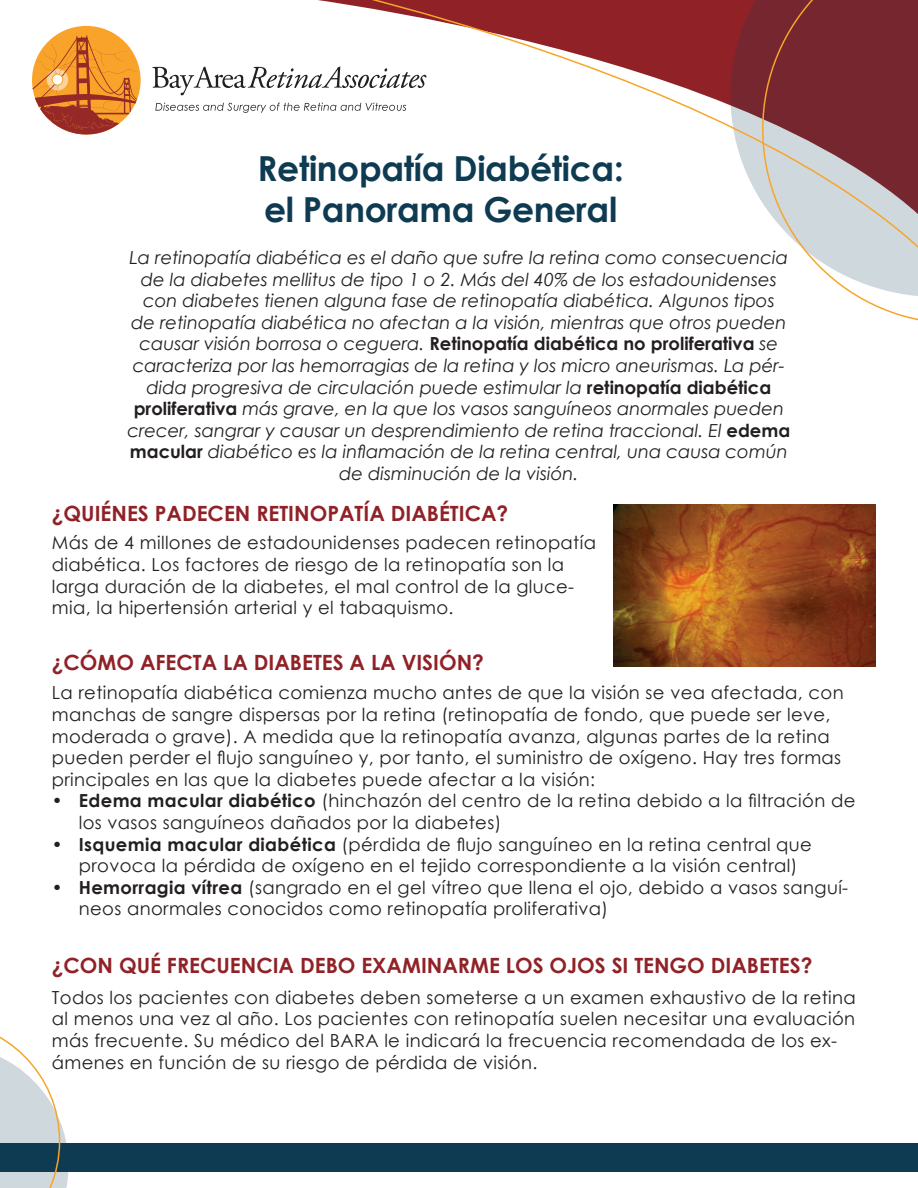
<style>
.page{position:relative;width:918px;height:1188px;background:#fff}
.page>*{position:absolute;margin:0;border:0;box-sizing:border-box;transform-origin:0 0}
.t1{font:700 34.5px "Century Gothic";letter-spacing:-.01em;color:#0e3b52}
.t2{font:700 21px "Century Gothic";color:#902227}
.t3{font:18px/21.6px "Century Gothic";letter-spacing:.02em;color:#231f20}
.t4{font:italic 18px/21.6px "Century Gothic";color:#231f20;text-align:center}
.s1{font-weight:700;font-style:normal}
.s2{font-weight:700}
</style>
<div class="page">
<div style="left:0;top:1143px;width:918px;height:29px;background:#0e3b52"></div>
<svg style="left:0;top:1036px;width:69px;height:152px"></svg>
<svg style="left:278px;top:0;width:484px;height:610px"></svg>
<svg style="left:762px;top:0;width:156px;height:321px"></svg>
<div style="left:32px;top:26px;width:109px;height:109px;background:#f9a32a;border-radius:50%"></div>
<svg style="left:152px;top:66px;width:275px;height:29px"></svg>
<svg style="left:155px;top:103px;width:251px;height:10px"></svg>
<svg style="left:33px;top:35px;width:106px;height:100px"></svg>
<img style="left:614px;top:504px;width:262px;height:163px">
<p class="t1" style="left:258px;top:142px;width:368px">Retinopatía Diabética:</p>
<p class="t1" style="left:264px;top:184px;width:355px">el Panorama General</p>
<p class="t4" style="left:127px;top:246px;width:664px">La retinopatía diabética es el daño que sufre la retina como consecuencia de la diabetes mellitus de tipo 1 o 2. Más del 40% de los estadounidenses con diabetes tienen alguna fase de retinopatía diabética. Algunos tipos<br>de retinopatía diabética no afectan a la visión, mientras que otros pueden causar visión borrosa o ceguera. <span class="s1">Retinopatía diabética no proliferativa</span> se caracteriza por las hemorragias de la retina y los micro aneurismas. La pér&shy;dida progresiva de circulación puede estimular la <span class="s1">retinopatía diabética proliferativa</span> más grave, en la que los vasos sanguíneos anormales pueden crecer, sangrar y causar un desprendimiento de retina traccional. El <span class="s1">edema macular</span> diabético es la inflamación de la retina central, una causa común de disminución de la visión.</p>
<p class="t2" style="left:52px;top:498px;width:458px">¿QUIÉNES PADECEN RETINOPATÍA DIABÉTICA?</p>
<p class="t3" style="left:52px;top:532px;width:546px">Más de 4 millones de estadounidenses padecen retinopatía diabética. Los factores de riesgo de la retinopatía son la larga duración de la diabetes, el mal control de la gluce&shy;mia, la hipertensión arterial y el tabaquismo.</p>
<p class="t2" style="left:52px;top:647px;width:434px">¿CÓMO AFECTA LA DIABETES A LA VISIÓN?</p>
<p class="t3" style="left:52px;top:682px;width:793px">La retinopatía diabética comienza mucho antes de que la visión se vea afectada, con manchas de sangre dispersas por la retina (retinopatía de fondo, que puede ser leve, moderada o grave). A medida que la retinopatía avanza, algunas partes de la retina pueden perder el flujo sanguíneo y, por tanto, el suministro de oxígeno. Hay tres formas principales en las que la diabetes puede afectar a la visión:</p>
<p class="t3" style="left:79px;top:790px;width:778px;text-indent:-27px"><span class="s2">• Edema macular diabético</span> (hinchazón del centro de la retina debido a la filtración de los vasos sanguíneos dañados por la diabetes)</p>
<p class="t3" style="left:79px;top:833px;width:735px;text-indent:-27px"><span class="s2">• Isquemia macular diabética</span> (pérdida de flujo sanguíneo en la retina central que provoca la pérdida de oxígeno en el tejido correspondiente a la visión central)</p>
<p class="t3" style="left:79px;top:876px;width:771px;text-indent:-27px"><span class="s2">• Hemorragia vítrea</span> (sangrado en el gel vítreo que llena el ojo, debido a vasos sanguí&shy;neos anormales conocidos como retinopatía proliferativa)</p>
<p class="t2" style="left:52px;top:949px;width:762px">¿CON QUÉ FRECUENCIA DEBO EXAMINARME LOS OJOS SI TENGO DIABETES?</p>
<p class="t3" style="left:52px;top:986px;width:806px">Todos los pacientes con diabetes deben someterse a un examen exhaustivo de la retina al menos una vez al año. Los pacientes con retinopatía suelen necesitar una evaluación más frecuente. Su médico del BARA le indicará la frecuencia recomendada de los ex&shy;ámenes en función de su riesgo de pérdida de visión.</p>
</div>
